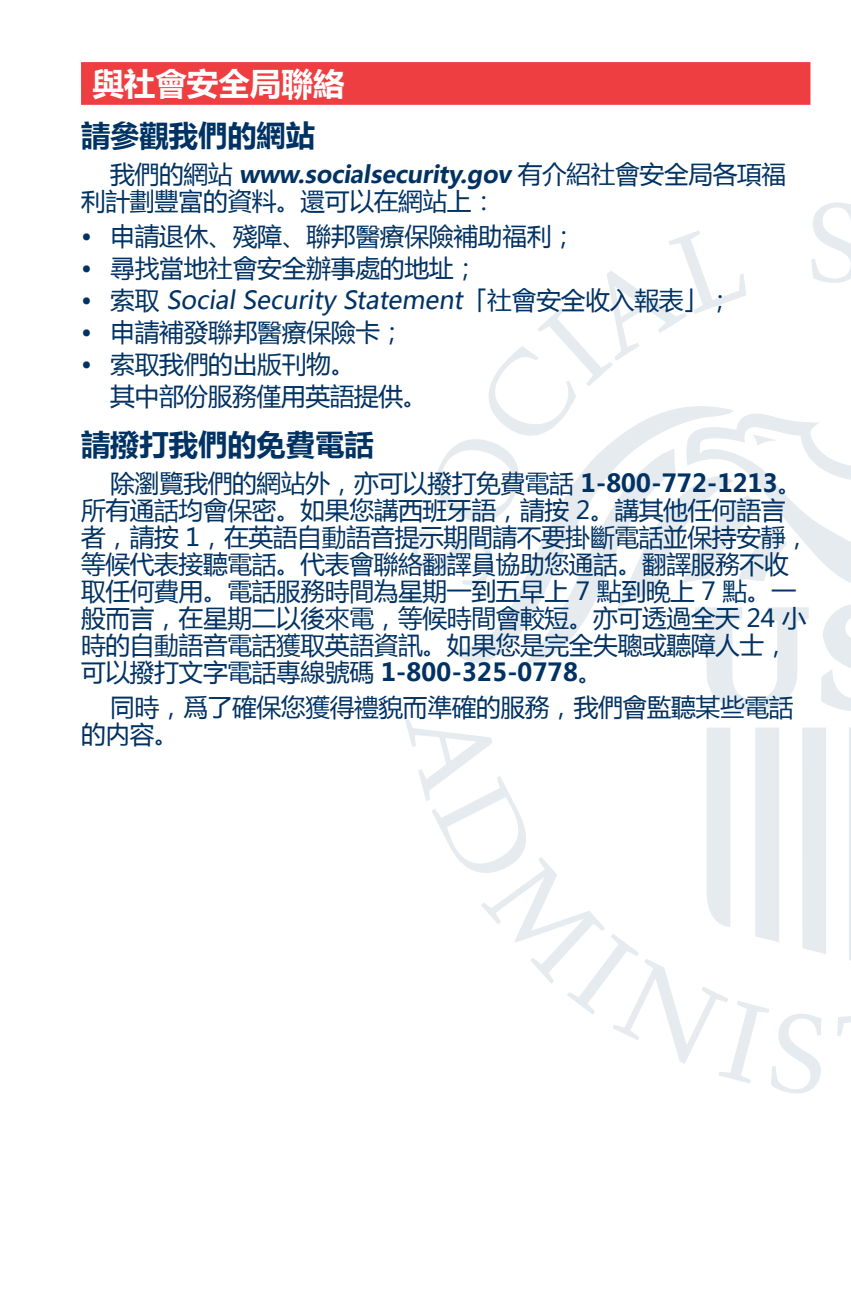
<style>
.page{position:relative;width:851px;height:1296px;background:#fff}
.page>*{position:absolute;margin:0;border:0;box-sizing:border-box;transform-origin:0 0}
.H1-CSS{font:700 31.5px "Microsoft Ya Hei";color:#fff}
.t1{font:700 29.25px "Microsoft Ya Hei";color:#003263}
.Paragraph{font:24.75px/27px "Microsoft Ya Hei";letter-spacing:-.015em;color:#003263}
.Paragraph-2{font:700 23.62px "Microsoft Ya Hei";color:#003263}
.s1{font-weight:400;font-size:24.75px}
.s2{font-weight:700}
</style>
<div class="page">
<svg style="left:837px;top:1016px;width:13px;height:20px"></svg>
<svg style="left:849px;top:728px;width:1px;height:232px"></svg>
<svg style="left:413px;top:203px;width:437px;height:509px"></svg>
<svg style="left:405px;top:719px;width:421px;height:375px"></svg>
<div style="left:81px;top:62px;width:729px;height:43px;background:#ef3e42"></div>
<h1 class="H1-CSS" style="left:92px;top:61px;width:254px">與社會安全局聯絡</h1>
<h2 class="t1" style="left:81px;top:115px;width:235px">請參觀我們的網站</h2>
<p class="Paragraph-2" style="left:110px;top:158px;width:677px"><span class="s1">我們的網站</span> www.socialsecurity.gov <span class="s1">有介紹社會安全局各項福</span></p>
<p class="Paragraph" style="left:81px;top:187px;width:416px">利計劃豐富的資料。還可以在網站上：</p>
<p class="Paragraph" style="left:81px;top:222px;width:496px">• 申請退休、殘障、聯邦醫療保險補助福利；</p>
<p class="Paragraph" style="left:81px;top:254px;width:398px">• 尋找當地社會安全辦事處的地址；</p>
<p class="Paragraph" style="left:81px;top:286px;width:653px">• 索取 Social Security Statement「社會安全收入報表」；</p>
<p class="Paragraph" style="left:81px;top:318px;width:325px">• 申請補發聯邦醫療保險卡；</p>
<p class="Paragraph" style="left:81px;top:350px;width:276px">• 索取我們的出版刊物。</p>
<p class="Paragraph" style="left:110px;top:382px;width:319px">其中部份服務僅用英語提供。</p>
<h2 class="t1" style="left:81px;top:424px;width:294px">請撥打我們的免費電話</h2>
<p class="Paragraph" style="left:81px;top:468px;width:730px;text-indent:29px">除瀏覽我們的網站外，亦可以撥打免費電話 <span class="s2">1-800-772-1213</span>。所有通話均會保密。如果您講西班牙語，請按 2。講其他任何語言者，請按 1，在英語自動語音提示期間請不要掛斷電話並保持安靜，等候代表接聽電話。代表會聯絡翻譯員協助您通話。翻譯服務不收取任何費用。電話服務時間為星期一到五早上 7 點到晚上 7 點。一般而言，在星期二以後來電，等候時間會較短。亦可透過全天 24 小時的自動語音電話獲取英語資訊。如果您是完全失聰或聽障人士，可以撥打文字電話專線號碼 <span class="s2">1-800-325-0778</span>。</p>
<p class="Paragraph" style="left:81px;top:693px;width:714px;text-indent:29px">同時，爲了確保您獲得禮貌而準確的服務，我們會監聽某些電話的内容。</p>
</div>
